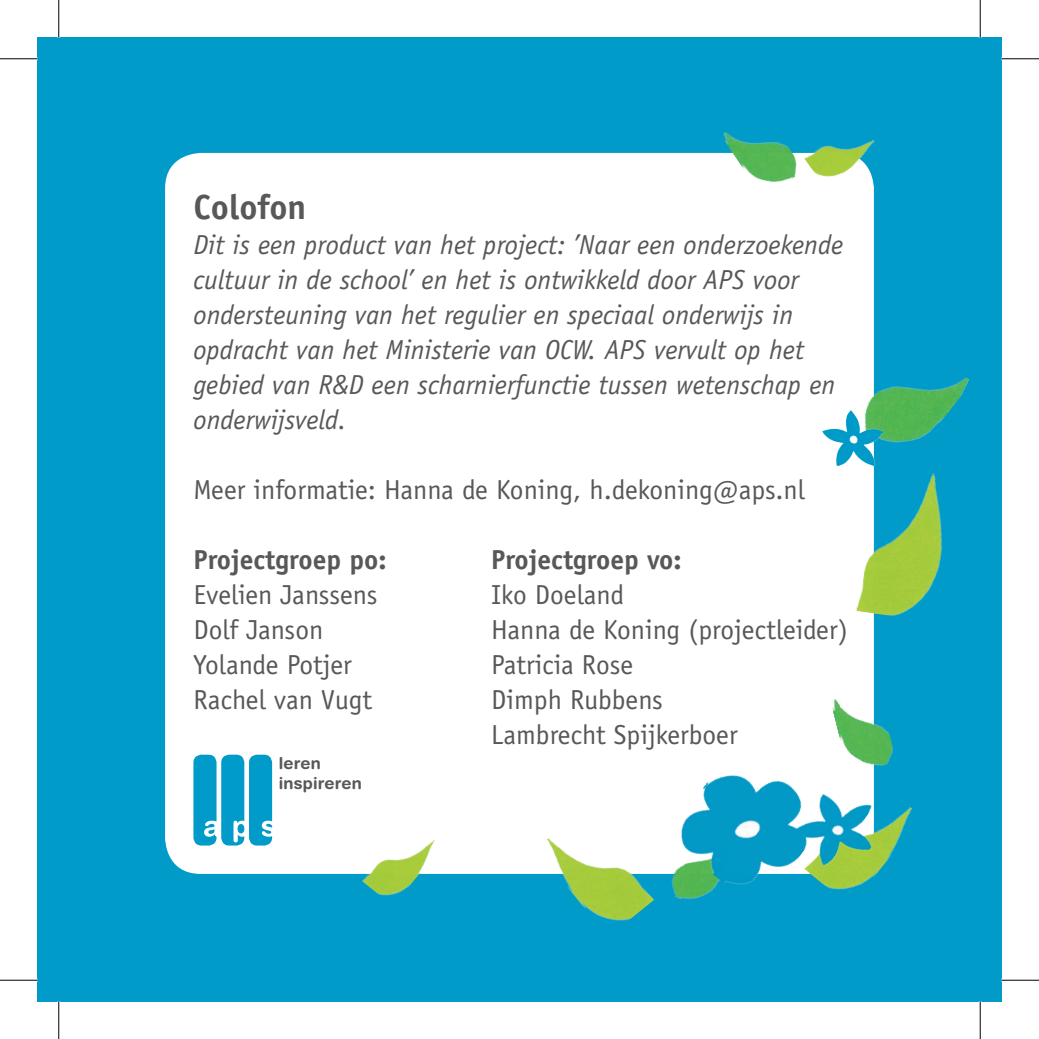
<style>
.page{position:relative;width:1039px;height:1039px;background:#fff}
.page>*{position:absolute;margin:0;border:0;box-sizing:border-box;transform-origin:0 0}
.t1{font:700 35px "Officina Sans";color:#57585a}
.t2{font:italic 27.5px/35px "Officina Sans";color:#57585a}
.t3{font:27.5px/35px "Officina Sans";color:#57585a}
.t4{font:700 27.5px "Officina Sans";color:#57585a}
.t5{font:700 16.5px/19.8px "Helvetica Rounded";letter-spacing:.01em;color:#57585a}
</style>
<div class="page">
<div style="left:38px;top:38px;width:963px;height:963px;background:#009bc8"></div>
<div style="left:165px;top:153px;width:709px;height:721px;background:#fff;border-radius:35px"></div>
<svg style="left:193px;top:755px;width:79px;height:90px"></svg>
<img style="left:866px;top:339px;width:103px;height:104px">
<img style="left:822px;top:410px;width:60px;height:55px">
<img style="left:856px;top:465px;width:87px;height:156px">
<img style="left:891px;top:807px;width:22px;height:47px">
<img style="left:832px;top:689px;width:61px;height:67px">
<img style="left:721px;top:132px;width:83px;height:50px">
<img style="left:804px;top:140px;width:71px;height:47px">
<img style="left:362px;top:840px;width:80px;height:56px">
<img style="left:536px;top:838px;width:118px;height:83px">
<img style="left:665px;top:719px;width:226px;height:181px">
<svg style="left:0;top:978px;width:38px;height:4px"></svg>
<svg style="left:1001px;top:978px;width:38px;height:4px"></svg>
<svg style="left:978px;top:0;width:4px;height:38px"></svg>
<svg style="left:978px;top:1001px;width:4px;height:38px"></svg>
<hr style="left:0;top:58px;width:38px;height:1px;background:#000">
<hr style="left:1001px;top:58px;width:38px;height:1px;background:#000">
<hr style="left:0;top:980px;width:38px;height:1px;background:#000">
<hr style="left:1001px;top:980px;width:38px;height:1px;background:#000">
<hr style="left:58px;top:0;width:1px;height:38px;background:#000">
<hr style="left:58px;top:1001px;width:1px;height:38px;background:#000">
<hr style="left:980px;top:0;width:1px;height:38px;background:#000">
<hr style="left:980px;top:1001px;width:1px;height:38px;background:#000">
<p class="t1" style="left:193px;top:185px;width:114px">Colofon</p>
<p class="t2" style="left:193px;top:227px;width:651px">Dit is een product van het project: ’Naar een onderzoekende cultuur in de school’ en het is ontwikkeld door APS voor ondersteuning van het regulier en speciaal onderwijs in opdracht van het Ministerie van OCW. APS vervult op het gebied van R&amp;D een scharnierfunctie tussen wetenschap en onderwijsveld.</p>
<p class="t3" style="left:193px;top:472px;width:613px">Meer informatie: Hanna de Koning, h.dekoning@aps.nl</p>
<p class="t4" style="left:193px;top:542px;width:195px">Projectgroep po:</p>
<p class="t3" style="left:193px;top:577px;width:185px">Evelien Janssens<br>Dolf Janson<br>Yolande Potjer<br>Rachel van Vugt</p>
<p class="t5" style="left:279px;top:753px;width:84px">leren inspireren</p>
<p class="t4" style="left:491px;top:542px;width:192px">Projectgroep vo:</p>
<p class="t3" style="left:491px;top:577px;width:358px">Iko Doeland<br>Hanna de Koning (projectleider)<br>Patricia Rose<br>Dimph Rubbens<br>Lambrecht Spijkerboer</p>
</div>
